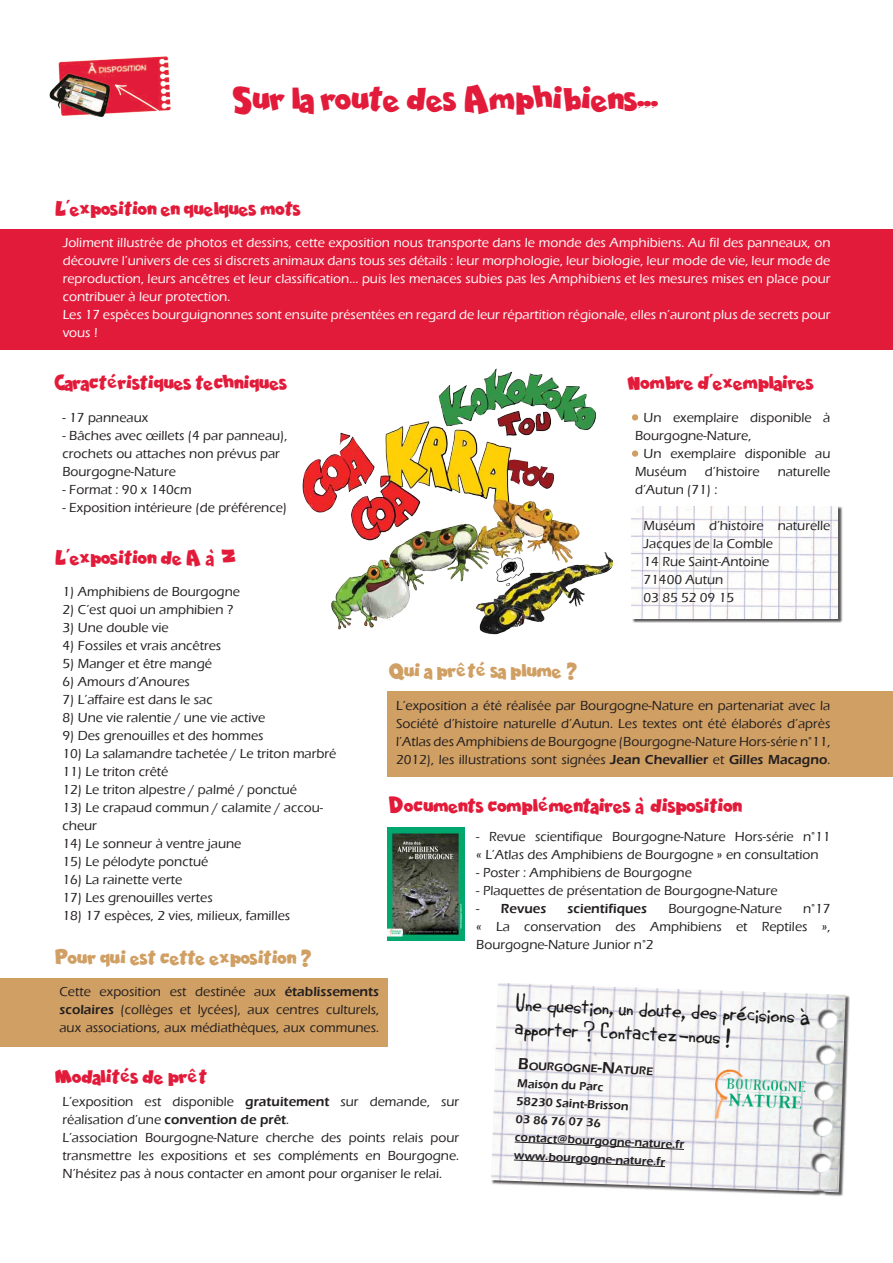
<style>
.page{position:relative;width:893px;height:1263px;background:#fff}
.page>*{position:absolute;margin:0;border:0;box-sizing:border-box;transform-origin:0 0}
.t1{font:36px "Comica BD Bold";letter-spacing:-.05em;color:#e31b3a}
.t2{font:21px "Comica BD Bold";letter-spacing:-.05em;color:#e31b3a}
.t3{font:21px "Comica BD Bold";letter-spacing:-.05em;color:#d09f63}
.Style_de_paragraphe{font:500 13.5px/18px "Eras ITC";color:#231f20}
.t4{font:500 13.5px/18px "Eras ITC";color:#fff;text-align:justify}
.t5{font:13.5px/24.3px "JEMB Ohands";color:#1a1a18}
.t6{font:600 13.5px "Eras ITC";color:#231f20}
.t7{font:600 12px "Eras ITC";color:#231f20}
.t8{font:600 11.55px "Eras ITC";color:#231f20}
.s1{font-family:"Eras ITC";font-weight:600}
.s2{font-weight:600}
.s3{font-weight:500}
</style>
<div class="page">
<div style="left:491px;top:983px;width:359px;height:213px;background:#231f20;opacity:.75"></div>
<img style="left:491px;top:983px;width:355px;height:209px">
<img style="left:49px;top:56px;width:122px;height:61px">
<div style="left:632px;top:506px;width:210px;height:117px;background:#231f20;opacity:.75"></div>
<img style="left:632px;top:506px;width:206px;height:113px">
<img style="left:388px;top:828px;width:77px;height:112px">
<img style="left:302px;top:369px;width:311px;height:266px">
<div style="left:0;top:230px;width:893px;height:120px;background:#e31b3a"></div>
<div style="left:388px;top:692px;width:505px;height:85px;background:#d09f63"></div>
<div style="left:0;top:978px;width:388px;height:68px;background:#d09f63"></div>
<img style="left:714px;top:1069px;width:92px;height:53px">
<svg style="left:514px;top:1141px;width:171px;height:9px"></svg>
<svg style="left:513px;top:1159px;width:153px;height:8px"></svg>
<div style="left:632px;top:414px;width:6px;height:7px;background:#d09f63;border-radius:50%"></div>
<div style="left:632px;top:450px;width:6px;height:7px;background:#d09f63;border-radius:50%"></div>
<svg style="left:519px;top:1058px;width:9px;height:11px"></svg>
<svg style="left:598px;top:1062px;width:16px;height:11px"></svg>
<p class="t1" style="left:232px;top:78px;width:428px">Sur la route des Amphibiens...</p>
<p class="t2" style="left:54px;top:196px;width:248px">L<span class="s1">’</span>exposition en quelques mots</p>
<p class="t4" style="left:63px;top:234px;width:769px">Joliment illustrée de photos et dessins, cette exposition nous transporte dans le monde des Amphibiens. Au fil des panneaux, on découvre l’univers de ces si discrets animaux dans tous ses détails : leur morphologie, leur biologie, leur mode de vie, leur mode de reproduction, leurs ancêtres et leur classification… puis les menaces subies pas les Amphibiens et les mesures mises en place pour contribuer à leur protection.</p>
<p class="t4" style="left:63px;top:306px;width:769px">Les 17 espèces bourguignonnes sont ensuite présentées en regard de leur répartition régionale, elles n’auront plus de secrets pour vous !</p>
<p class="t2" style="left:54px;top:371px;width:235px">Caractéristiques techniques</p>
<p class="Style_de_paragraphe" style="left:63px;top:408px;width:87px">- 17 panneaux</p>
<p class="Style_de_paragraphe" style="left:63px;top:426px;width:227px">- Bâches avec œillets (4 par panneau), crochets ou attaches non prévus par<br>Bourgogne-Nature</p>
<p class="Style_de_paragraphe" style="left:63px;top:480px;width:131px">- Format : 90 x 140cm</p>
<p class="Style_de_paragraphe" style="left:63px;top:498px;width:226px">- Exposition intérieure (de préférence)</p>
<p class="t2" style="left:54px;top:545px;width:184px">L<span class="s1">’</span>exposition de A à Z</p>
<p class="Style_de_paragraphe" style="left:63px;top:583px;width:179px">1) Amphibiens de Bourgogne</p>
<p class="Style_de_paragraphe" style="left:63px;top:601px;width:172px">2) C’est quoi un amphibien ?</p>
<p class="Style_de_paragraphe" style="left:63px;top:619px;width:108px">3) Une double vie</p>
<p class="Style_de_paragraphe" style="left:63px;top:637px;width:160px">4) Fossiles et vrais ancêtres</p>
<p class="Style_de_paragraphe" style="left:63px;top:655px;width:151px">5) Manger et être mangé</p>
<p class="Style_de_paragraphe" style="left:63px;top:673px;width:129px">6) Amours d’Anoures</p>
<p class="Style_de_paragraphe" style="left:63px;top:691px;width:152px">7) L’affaire est dans le sac</p>
<p class="Style_de_paragraphe" style="left:63px;top:709px;width:204px">8) Une vie ralentie / une vie active</p>
<p class="Style_de_paragraphe" style="left:63px;top:727px;width:203px">9) Des grenouilles et des hommes</p>
<p class="Style_de_paragraphe" style="left:63px;top:745px;width:275px">10) La salamandre tachetée / Le triton marbré</p>
<p class="Style_de_paragraphe" style="left:63px;top:763px;width:107px">11) Le triton crêté</p>
<p class="Style_de_paragraphe" style="left:63px;top:781px;width:236px">12) Le triton alpestre / palmé / ponctué</p>
<p class="Style_de_paragraphe" style="left:63px;top:799px;width:262px">13) Le crapaud commun / calamite / accou&shy;cheur</p>
<p class="Style_de_paragraphe" style="left:63px;top:835px;width:180px">14) Le sonneur à ventre jaune</p>
<p class="Style_de_paragraphe" style="left:63px;top:853px;width:147px">15) Le pélodyte ponctué</p>
<p class="Style_de_paragraphe" style="left:63px;top:871px;width:121px">16) La rainette verte</p>
<p class="Style_de_paragraphe" style="left:63px;top:889px;width:152px">17) Les grenouilles vertes</p>
<p class="Style_de_paragraphe" style="left:63px;top:907px;width:229px">18) 17 espèces, 2 vies, milieux, familles</p>
<p class="t3" style="left:54px;top:945px;width:260px">Pour qui est cette exposition ?</p>
<p class="Style_de_paragraphe" style="left:59px;top:982px;width:321px;text-align:justify">Cette exposition est destinée aux <span class="s2">établissements scolaires</span> (collèges et lycées), aux centres culturels, aux associations, aux médiathèques, aux communes.</p>
<p class="t2" style="left:627px;top:371px;width:189px">Nombre d<span class="s1">’</span>exemplaires</p>
<p class="t3" style="left:388px;top:658px;width:192px">Qui a prêté sa plume ?</p>
<p class="Style_de_paragraphe" style="left:635px;top:408px;width:197px;text-indent:9px">Un exemplaire disponible à<br>Bourgogne-Nature,</p>
<p class="Style_de_paragraphe" style="left:635px;top:444px;width:197px;text-indent:9px">Un exemplaire disponible au<br>Muséum</p>
<p class="Style_de_paragraphe" style="left:705px;top:462px;width:56px">d’histoire</p>
<p class="Style_de_paragraphe" style="left:778px;top:462px;width:54px">naturelle</p>
<p class="Style_de_paragraphe" style="left:635px;top:480px;width:84px">d’Autun (71) :</p>
<p class="Style_de_paragraphe" style="left:644px;top:516px;width:188px">Muséum d’histoire naturelle<br>Jacques de la Comble</p>
<p class="Style_de_paragraphe" style="left:644px;top:552px;width:127px">14 Rue Saint-Antoine</p>
<p class="Style_de_paragraphe" style="left:644px;top:570px;width:81px">71400 Autun</p>
<p class="Style_de_paragraphe" style="left:644px;top:588px;width:92px">03 85 52 09 15</p>
<p class="Style_de_paragraphe" style="left:396px;top:696px;width:436px;text-align:justify">L’exposition a été réalisée par Bourgogne-Nature en partenariat avec la Société d’histoire naturelle d’Autun. Les textes ont été élaborés d’après l’Atlas des Amphibiens de Bourgogne (Bourgogne-Nature Hors-série n°11, 2012), les illustrations sont signées <span class="s2">Jean Chevallier</span> et <span class="s2">Gilles Macagno</span>.</p>
<p class="t2" style="left:388px;top:794px;width:356px">Documents complémentaires à disposition</p>
<p class="Style_de_paragraphe" style="left:476px;top:828px;width:356px">- Revue scientifique Bourgogne-Nature Hors-série n°11 « L’Atlas des Amphibiens de Bourgogne » en consultation</p>
<p class="Style_de_paragraphe" style="left:476px;top:864px;width:217px">- Poster : Amphibiens de Bourgogne</p>
<p class="Style_de_paragraphe" style="left:476px;top:882px;width:303px">- Plaquettes de présentation de Bourgogne-Nature</p>
<p class="t6" style="left:476px;top:901px;width:71px"><span class="s3">-</span> Revues</p>
<p class="t6" style="left:568px;top:901px;width:81px">scientifiques</p>
<p class="Style_de_paragraphe" style="left:668px;top:900px;width:115px">Bourgogne-Nature</p>
<p class="Style_de_paragraphe" style="left:476px;top:900px;width:356px;text-align:justify;text-indent:327px">n°17 « La conservation des Amphibiens et Reptiles », Bourgogne-Nature Junior n°2</p>
<p class="t5" style="left:517px;top:992px;width:296px;rotate:3deg">Une question, un doute, des précisions à apporter ? Contactez-nous !</p>
<p class="t2" style="left:54px;top:1064px;width:155px">Modalités de prêt</p>
<p class="Style_de_paragraphe" style="left:63px;top:1093px;width:398px">L’exposition est disponible <span class="s2">gratuitement</span> sur demande, sur réalisation d’une <span class="s2">convention de prêt</span>.</p>
<p class="Style_de_paragraphe" style="left:63px;top:1129px;width:398px;text-align:justify">L’association Bourgogne-Nature cherche des points relais pour transmettre les expositions et ses compléments en Bourgogne.<br>N’hésitez pas à nous contacter en amont pour organiser le relai.</p>
<p class="t8" style="left:529px;top:1059px;width:70px;rotate:3deg">ourgogne</p>
<p class="t8" style="left:615px;top:1063px;width:40px;rotate:3deg">ature</p>
<p class="t7" style="left:518px;top:1076px;width:88px;rotate:3deg">Maison du Parc</p>
<p class="t7" style="left:517px;top:1094px;width:114px;rotate:3deg">58230 Saint-Brisson</p>
<p class="t7" style="left:516px;top:1112px;width:87px;rotate:3deg">03 86 76 07 36</p>
<p class="t7" style="left:515px;top:1129px;width:171px;rotate:3deg">contact@bourgogne-nature.fr</p>
<p class="t7" style="left:515px;top:1147px;width:153px;rotate:3deg">www.bourgogne-nature.fr</p>
</div>
